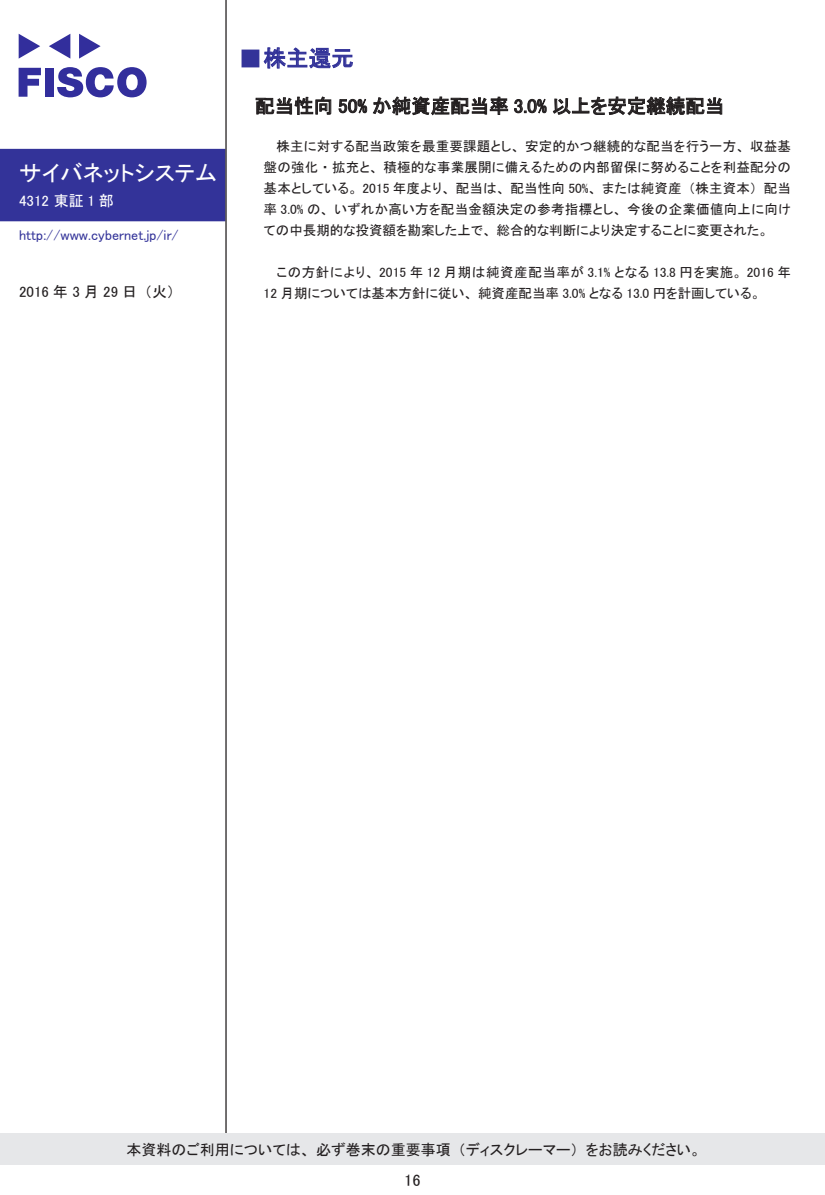
<style>
.page{position:relative;width:825px;height:1195px;background:#fff}
.page>*{position:absolute;margin:0;border:0;box-sizing:border-box;transform-origin:0 0}
.t1{font:22.5px "MS P Gothic";color:#fff}
.t2{font:22.5px "MS P Gothic";color:#339}
.中タイトル_B{font:19.5px "MS P Gothic";color:#231f20}
.t3{font:16.5px "MS P Gothic";color:#231f20}
.t4{font:15px "MS P Gothic";color:#231f20}
.t5{font:15px "MS P Gothic";letter-spacing:.25em;color:#231f20}
.t6{font:15px "MS P Gothic";color:#fff}
.t7{font:14.25px "MS P Gothic";color:#339}
.本文{font:13.5px/21px "MS P Gothic";letter-spacing:.015em;color:#231f20}
.s1{font-size:24.75px}
</style>
<div class="page">
<svg style="left:19px;top:68px;width:22px;height:29px"></svg>
<div style="left:45px;top:68px;width:9px;height:29px;background:#322e9c"></div>
<svg style="left:57px;top:67px;width:90px;height:30px"></svg>
<svg style="left:19px;top:34px;width:21px;height:25px"></svg>
<svg style="left:79px;top:34px;width:22px;height:25px"></svg>
<svg style="left:49px;top:34px;width:21px;height:25px"></svg>
<div style="left:0;top:149px;width:225px;height:72px;background:#339"></div>
<hr style="left:225px;top:0;width:2px;height:1133px;background:#231f20">
<div style="left:0;top:1133px;width:825px;height:32px;background:#e6e7e9"></div>
<svg style="left:264px;top:47px;width:89px;height:22px"></svg>
<svg style="left:256px;top:96px;width:75px;height:19px"></svg>
<svg style="left:339px;top:99px;width:28px;height:14px"></svg>
<svg style="left:373px;top:96px;width:135px;height:19px"></svg>
<svg style="left:514px;top:99px;width:33px;height:14px"></svg>
<svg style="left:553px;top:96px;width:169px;height:20px"></svg>
<h1 class="t1" style="left:19px;top:162px;width:199px">サイバネットシステム</h1>
<p class="t6" style="left:19px;top:194px;width:96px">4312 東証 1 部</p>
<p class="t7" style="left:19px;top:228px;width:161px">http://www.cybernet j p. / /i r</p>
<p class="t5" style="left:19px;top:284px;width:119px">2016年3月29日</p>
<p class="t4" style="left:145px;top:284px;width:31px">火（ (</p>
<p class="t2" style="left:238px;top:47px;width:117px"><span class="s1">伪</span>株主還元</p>
<p class="中タイトル_B" style="left:255px;top:96px;width:471px">配当性向 50% か純資産配当率 3.0% 以上を安定継続配当</p>
<p class="本文" style="left:264px;top:136px;width:529px;text-align:right">株主に対する配当政策を最重要課題とし、安定的かつ継続的な配当を行う一方、収益基盤の強化・拡充と、積極的な事業展開に備えるための内部留保に努めることを利益配分の配当</p>
<p class="本文" style="left:264px;top:178px;width:529px">基本としている。 2015 年度より、配当は、配当性向 50%、または純資産<br>率 3.0% の、いずれか高い方を配当金額決定の参考指標とし、今後の企業価値向上に向けての中長期的な投資額を勘案した上で、総合的な判断により決定することに変更された。</p>
<p class="本文" style="left:264px;top:262px;width:529px;text-indent:13px">この方針により、 2015 年 12 月期は純資産配当率が 3.1% となる 13.8 円を実施。 2016 年<br>12 月期については基本方針に従い、純資産配当率 3.0% となる 13.0 円を計画している。</p>
<p class="本文" style="left:688px;top:178px;width:70px">（株主資本）</p>
<p class="t4" style="left:126px;top:1142px;width:326px">本資料のご利用については、必ず巻末の重要事項</p>
<p class="t3" style="left:404px;top:1172px;width:18px">16</p>
<p class="t4" style="left:458px;top:1142px;width:121px">（ディスクレーマー）</p>
<p class="t4" style="left:586px;top:1142px;width:117px">をお読みください。</p>
</div>
